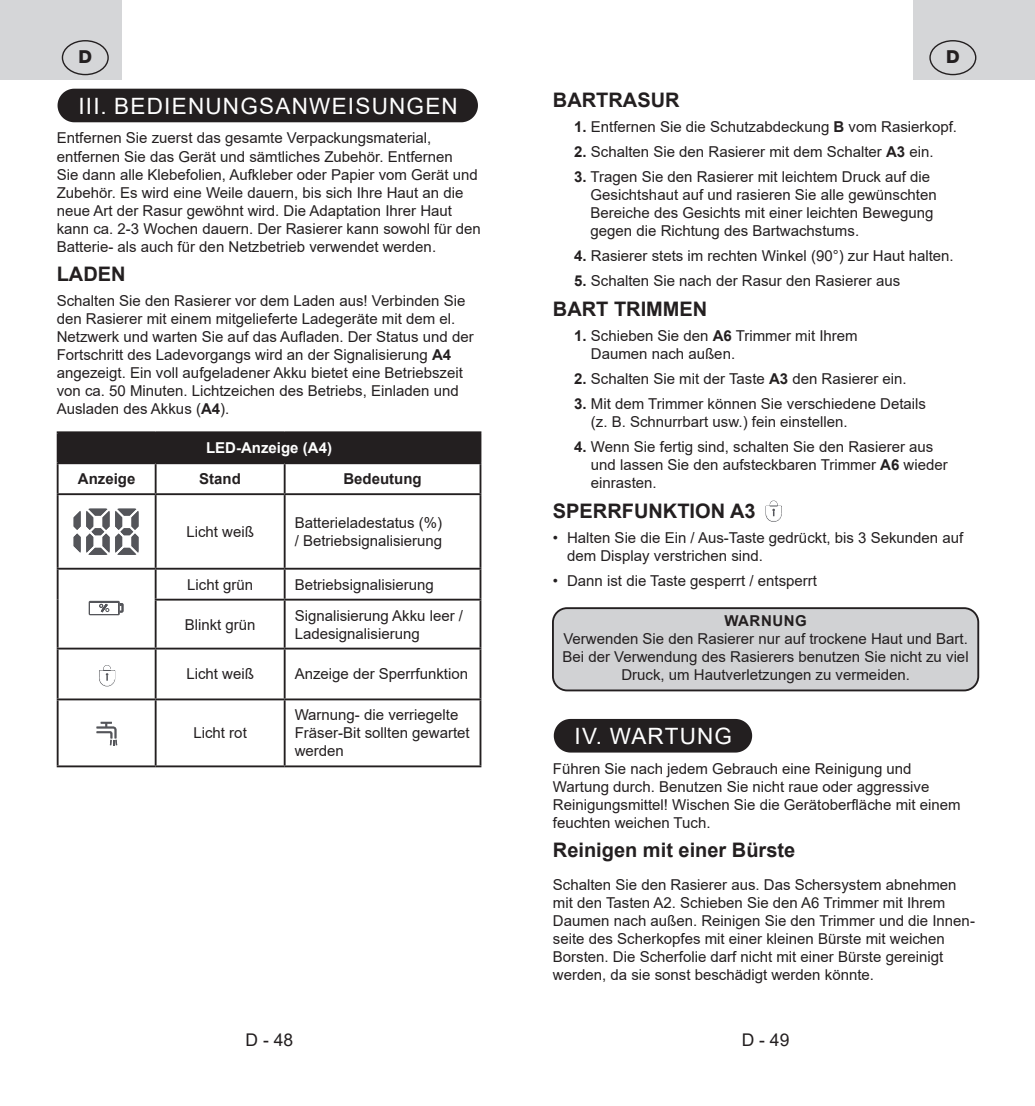
<style>
.page{position:relative;width:1035px;height:1106px;background:#fff}
.page>*{position:absolute;margin:0;border:0;box-sizing:border-box;transform-origin:0 0}
.Nadpis_kapitoly{font:22.5px "Arial";letter-spacing:.055em;color:#fff}
.malý_nadpis{font:700 20px "Arial";color:#231f20}
.t1{font:800 18px "Helvetica Neue OT";color:#231f20}
.t2{font:17.5px "Arial";color:#231f20}
.běžný_text{font:15px/18px "Arial";color:#231f20}
.malý_nadpis-2{font:15px/18px "Arial";color:#231f20}
.varovani_rámeček{font:15px/18px "Arial";color:#231f20;text-align:center}
.t3{font:700 15px "Arial";color:#231f20}
.Normální{font:700 15px "Arial";color:#fff}
.s1{font-weight:700}
</style>
<div class="page">
<div style="left:0;top:0;width:121px;height:80px;background:#d5d6d8"></div>
<div style="left:62px;top:40px;width:47px;height:35px;border:1px solid #231f20;border-radius:50%"></div>
<div style="left:913px;top:0;width:122px;height:80px;background:#d5d6d8"></div>
<div style="left:929px;top:40px;width:47px;height:35px;border:1px solid #231f20;border-radius:50%"></div>
<div style="left:64px;top:95px;width:408px;height:21px;background:#231f20;border-radius:11px"></div>
<div style="left:58px;top:89px;width:420px;height:33px;border:12px solid #231f20;border-radius:11px"></div>
<div style="left:58px;top:432px;width:422px;height:31px;background:#231f20"></div>
<hr style="left:57px;top:431px;width:99px;height:2px;background:#231f20">
<hr style="left:57px;top:433px;width:2px;height:29px;background:#231f20">
<hr style="left:156px;top:431px;width:129px;height:2px;background:#231f20">
<hr style="left:285px;top:431px;width:196px;height:2px;background:#231f20">
<hr style="left:479px;top:433px;width:2px;height:29px;background:#231f20">
<hr style="left:57px;top:462px;width:99px;height:2px;background:#231f20">
<hr style="left:57px;top:464px;width:2px;height:29px;background:#231f20">
<hr style="left:156px;top:462px;width:129px;height:2px;background:#231f20">
<hr style="left:155px;top:464px;width:2px;height:29px;background:#231f20">
<hr style="left:285px;top:462px;width:196px;height:2px;background:#231f20">
<hr style="left:284px;top:464px;width:2px;height:29px;background:#231f20">
<hr style="left:479px;top:464px;width:2px;height:29px;background:#231f20">
<hr style="left:57px;top:493px;width:99px;height:2px;background:#231f20">
<hr style="left:57px;top:495px;width:2px;height:73px;background:#231f20">
<hr style="left:156px;top:493px;width:129px;height:2px;background:#231f20">
<hr style="left:155px;top:495px;width:2px;height:73px;background:#231f20">
<hr style="left:285px;top:493px;width:196px;height:2px;background:#231f20">
<hr style="left:284px;top:495px;width:2px;height:73px;background:#231f20">
<hr style="left:479px;top:495px;width:2px;height:73px;background:#231f20">
<hr style="left:57px;top:568px;width:99px;height:1px;background:#231f20">
<hr style="left:57px;top:569px;width:2px;height:30px;background:#231f20">
<hr style="left:57px;top:599px;width:2px;height:48px;background:#231f20">
<hr style="left:156px;top:568px;width:129px;height:1px;background:#231f20">
<hr style="left:155px;top:569px;width:2px;height:29px;background:#231f20">
<hr style="left:285px;top:568px;width:196px;height:1px;background:#231f20">
<hr style="left:284px;top:569px;width:2px;height:29px;background:#231f20">
<hr style="left:479px;top:569px;width:2px;height:29px;background:#231f20">
<hr style="left:155px;top:598px;width:130px;height:2px;background:#231f20">
<hr style="left:155px;top:600px;width:2px;height:47px;background:#231f20">
<hr style="left:285px;top:598px;width:196px;height:2px;background:#231f20">
<hr style="left:284px;top:600px;width:2px;height:47px;background:#231f20">
<hr style="left:479px;top:600px;width:2px;height:47px;background:#231f20">
<hr style="left:57px;top:647px;width:99px;height:2px;background:#231f20">
<hr style="left:57px;top:649px;width:2px;height:49px;background:#231f20">
<hr style="left:156px;top:647px;width:129px;height:2px;background:#231f20">
<hr style="left:155px;top:649px;width:2px;height:49px;background:#231f20">
<hr style="left:285px;top:647px;width:196px;height:2px;background:#231f20">
<hr style="left:284px;top:649px;width:2px;height:49px;background:#231f20">
<hr style="left:479px;top:649px;width:2px;height:49px;background:#231f20">
<hr style="left:57px;top:698px;width:99px;height:2px;background:#231f20">
<hr style="left:57px;top:700px;width:2px;height:65px;background:#231f20">
<hr style="left:156px;top:698px;width:129px;height:2px;background:#231f20">
<hr style="left:155px;top:700px;width:2px;height:65px;background:#231f20">
<hr style="left:285px;top:698px;width:196px;height:2px;background:#231f20">
<hr style="left:284px;top:700px;width:2px;height:65px;background:#231f20">
<hr style="left:479px;top:700px;width:2px;height:65px;background:#231f20">
<hr style="left:57px;top:765px;width:99px;height:2px;background:#231f20">
<hr style="left:156px;top:765px;width:129px;height:2px;background:#231f20">
<hr style="left:285px;top:765px;width:196px;height:2px;background:#231f20">
<svg style="left:74px;top:508px;width:65px;height:47px"></svg>
<svg style="left:89px;top:601px;width:31px;height:14px"></svg>
<div style="left:91px;top:602px;width:27px;height:11px;background:#fff"></div>
<svg style="left:120px;top:603px;width:4px;height:9px"></svg>
<svg style="left:99px;top:604px;width:10px;height:8px"></svg>
<svg style="left:99px;top:665px;width:17px;height:22px"></svg>
<svg style="left:96px;top:722px;width:22px;height:24px"></svg>
<div style="left:553px;top:608px;width:425px;height:82px;background:#d1d2d4;border-radius:14px"></div>
<div style="left:552px;top:607px;width:427px;height:84px;border:2px solid #231f20;border-radius:14px"></div>
<div style="left:560px;top:725px;width:186px;height:21px;background:#231f20;border-radius:11px"></div>
<div style="left:554px;top:719px;width:198px;height:33px;border:12px solid #231f20;border-radius:11px"></div>
<svg style="left:765px;top:500px;width:17px;height:22px"></svg>
<p class="t1" style="left:78px;top:46px;width:15px">D</p>
<p class="t1" style="left:946px;top:46px;width:15px">D</p>
<p class="Nadpis_kapitoly" style="left:78px;top:90px;width:381px">III. BEDIENUNGSANWEISUNGEN</p>
<p class="běžný_text" style="left:57px;top:129px;width:426px">Entfernen Sie zuerst das gesamte Verpackungsmaterial, entfernen Sie das Gerät und sämtliches Zubehör. Entfernen<br>Sie dann alle Klebefolien, Aufkleber oder Papier vom Gerät und Zubehör. Es wird eine Weile dauern, bis sich Ihre Haut an die neue Art der Rasur gewöhnt wird. Die Adaptation Ihrer Haut kann ca. 2-3 Wochen dauern. Der Rasierer kann sowohl für den Batterie- als auch für den Netzbetrieb verwendet werden.</p>
<p class="malý_nadpis" style="left:57px;top:260px;width:70px">LADEN</p>
<p class="běžný_text" style="left:57px;top:292px;width:418px">Schalten Sie den Rasierer vor dem Laden aus! Verbinden Sie den Rasierer mit einem mitgelieferte Ladegeräte mit dem el.<br>Netzwerk und warten Sie auf das Aufladen. Der Status und der Fortschritt des Ladevorgangs wird an der Signalisierung <span class="s1">A4 </span>angezeigt. Ein voll aufgeladener Akku bietet eine Betriebszeit von ca. 50 Minuten. Lichtzeichen des Betriebs, Einladen und Ausladen des Akkus (<span class="s1">A4</span>).</p>
<p class="Normální" style="left:206px;top:437px;width:127px">LED-Anzeige (A4)</p>
<p class="t3" style="left:78px;top:468px;width:59px">Anzeige</p>
<p class="t3" style="left:199px;top:468px;width:43px">Stand</p>
<p class="t3" style="left:343px;top:468px;width:80px">Bedeutung</p>
<p class="běžný_text" style="left:186px;top:522px;width:69px">Licht weiß</p>
<p class="běžný_text" style="left:295px;top:513px;width:149px">Batterieladestatus (%) / Betriebsignalisierung</p>
<p class="běžný_text" style="left:187px;top:575px;width:67px">Licht grün</p>
<p class="běžný_text" style="left:295px;top:575px;width:141px">Betriebsignalisierung</p>
<p class="běžný_text" style="left:185px;top:615px;width:72px">Blinkt grün</p>
<p class="běžný_text" style="left:295px;top:606px;width:170px">Signalisierung Akku leer /<br>Ladesignalisierung</p>
<p class="běžný_text" style="left:186px;top:665px;width:69px">Licht weiß</p>
<p class="běžný_text" style="left:295px;top:665px;width:175px">Anzeige der Sperrfunktion</p>
<p class="běžný_text" style="left:193px;top:724px;width:55px">Licht rot</p>
<p class="běžný_text" style="left:295px;top:706px;width:177px">Warnung- die verriegelte<br>Fräser-Bit sollten gewartet werden</p>
<p class="malý_nadpis" style="left:553px;top:86px;width:128px">BARTRASUR</p>
<p class="běžný_text" style="left:574px;top:117px;width:384px"><span class="s1">1.</span> Entfernen Sie die Schutzabdeckung <span class="s1">B</span> vom Rasierkopf.</p>
<p class="běžný_text" style="left:574px;top:142px;width:361px"><span class="s1">2.</span> Schalten Sie den Rasierer mit dem Schalter <span class="s1">A3</span> ein.</p>
<p class="běžný_text" style="left:590px;top:168px;width:348px;text-indent:-16px"><span class="s1">3.</span> Tragen Sie den Rasierer mit leichtem Druck auf die Gesichtshaut auf und rasieren Sie alle gewünschten Bereiche des Gesichts mit einer leichten Bewegung gegen die Richtung des Bartwachstums.</p>
<p class="běžný_text" style="left:574px;top:247px;width:381px"><span class="s1">4.</span> Rasierer stets im rechten Winkel (90°) zur Haut halten.</p>
<p class="běžný_text" style="left:574px;top:272px;width:327px"><span class="s1">5.</span> Schalten Sie nach der Rasur den Rasierer aus</p>
<p class="malý_nadpis" style="left:553px;top:295px;width:156px">BART TRIMMEN</p>
<p class="běžný_text" style="left:591px;top:326px;width:268px;text-indent:-17px"><span class="s1">1.</span> Schieben Sie den <span class="s1">A6</span> Trimmer mit Ihrem<br>Daumen nach außen.</p>
<p class="běžný_text" style="left:574px;top:370px;width:334px"><span class="s1">2.</span> Schalten Sie mit der Taste <span class="s1">A3</span> den Rasierer ein.</p>
<p class="běžný_text" style="left:591px;top:395px;width:337px;text-indent:-17px"><span class="s1">3.</span> Mit dem Trimmer können Sie verschiedene Details (z. B. Schnurrbart usw.) fein einstellen.</p>
<p class="běžný_text" style="left:591px;top:438px;width:358px;text-indent:-17px"><span class="s1">4.</span> Wenn Sie fertig sind, schalten Sie den Rasierer aus und lassen Sie den aufsteckbaren Trimmer <span class="s1">A6</span> wieder einrasten.</p>
<p class="malý_nadpis" style="left:553px;top:497px;width:204px">SPERRFUNKTION A3</p>
<p class="běžný_text" style="left:567px;top:528px;width:398px;text-indent:-14px">• Halten Sie die Ein / Aus-Taste gedrückt, bis 3 Sekunden auf dem Display verstrichen sind.</p>
<p class="běžný_text" style="left:553px;top:571px;width:266px">• Dann ist die Taste gesperrt / entsperrt</p>
<p class="varovani_rámeček" style="left:562px;top:612px;width:408px"><span class="s1">WARNUNG<br></span>Verwenden Sie den Rasierer nur auf trockene Haut und Bart.<br>Bei der Verwendung des Rasierers benutzen Sie nicht zu viel Druck, um Hautverletzungen zu vermeiden.</p>
<p class="Nadpis_kapitoly" style="left:574px;top:720px;width:159px">IV. WARTUNG</p>
<p class="běžný_text" style="left:553px;top:759px;width:409px">Führen Sie nach jedem Gebrauch eine Reinigung und Wartung durch. Benutzen Sie nicht raue oder aggressive Reinigungsmittel! Wischen Sie die Gerätoberfläche mit einem feuchten weichen Tuch.</p>
<p class="malý_nadpis" style="left:553px;top:836px;width:244px">Reinigen mit einer Bürste</p>
<p class="malý_nadpis-2" style="left:553px;top:875px;width:423px">Schalten Sie den Rasierer aus. Das Schersystem abnehmen mit den Tasten A2. Schieben Sie den A6 Trimmer mit Ihrem Daumen nach außen. Reinigen Sie den Trimmer und die Innen&shy;seite des Scherkopfes mit einer kleinen Bürste mit weichen Borsten. Die Scherfolie darf nicht mit einer Bürste gereinigt werden, da sie sonst beschädigt werden könnte.</p>
<p class="t2" style="left:245px;top:1028px;width:49px">D - 48</p>
<p class="t2" style="left:742px;top:1028px;width:49px">D - 49</p>
</div>
